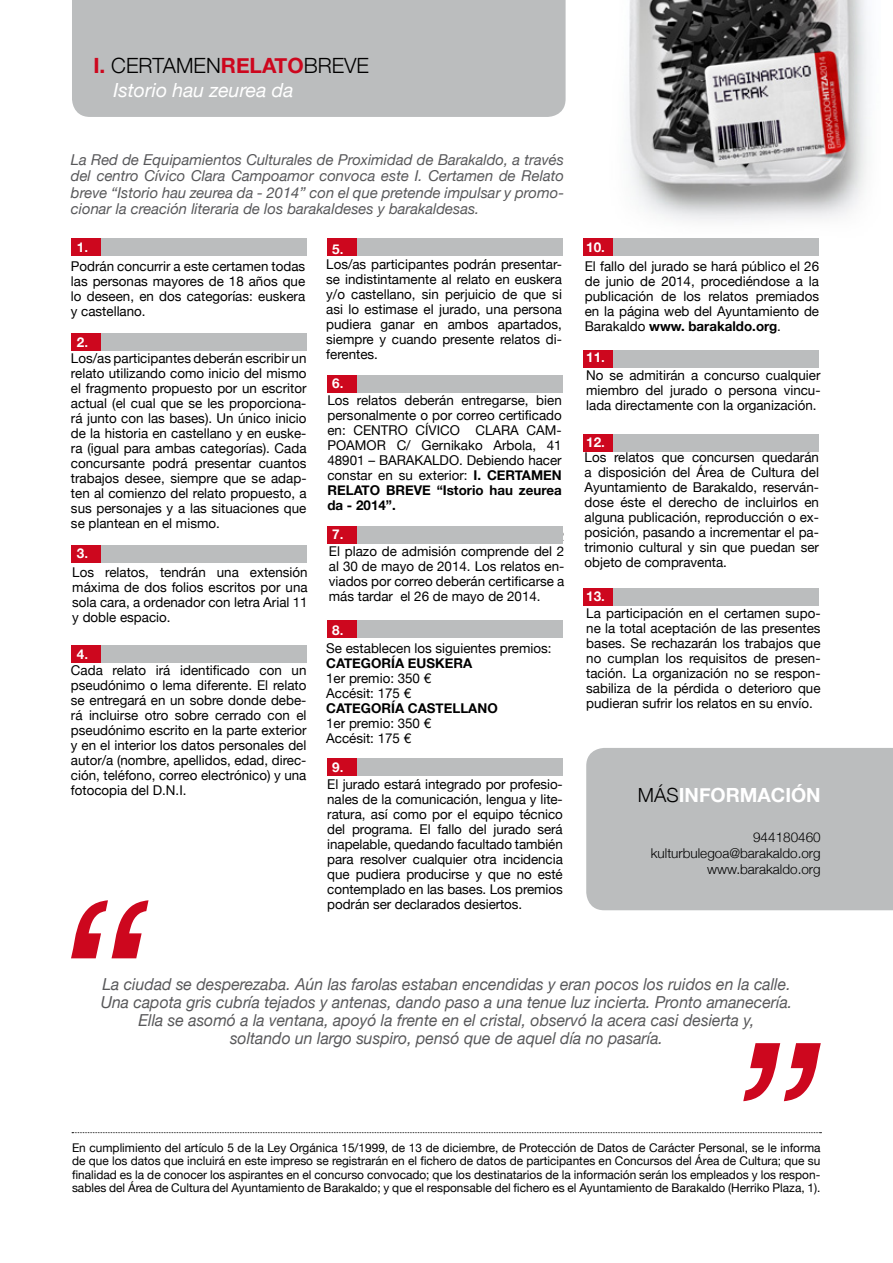
<style>
.page{position:relative;width:893px;height:1263px;background:#fff}
.page>*{position:absolute;margin:0;border:0;box-sizing:border-box;transform-origin:0 0}
.t1{font:300 21px "Helvetica Neue";color:#000}
.t2{font:italic 19.5px "Helvetica Neue";color:#fff}
.t3{font:700 19.5px "Helvetica Neue";color:#fff}
.t4{font:italic 16.5px/18px "Helvetica Neue";color:#58585a;text-align:center;scale:.96 1}
.t5{font:italic 15px/16.5px "Helvetica Neue";color:#58585a;text-align:justify}
.t6{font:13.5px/15px "Helvetica Neue";color:#000;text-align:justify}
.t7{font:300 13.5px/16.2px "Helvetica Neue";color:#000;text-align:right}
.t8{font:700 13.5px "Helvetica Neue";color:#000}
.t9{font:700 13.5px "Helvetica Neue";color:#fff}
.t10{font:12px/13.5px "Helvetica Neue";color:#000;text-align:justify}
.s1{font-weight:700;color:#cd071e}
.s2{font-weight:500}
.s3{font-weight:700}
.s4{font-weight:300;color:#000}
</style>
<div class="page">
<div style="left:72px;top:0;width:494px;height:117px;background:#bbbdbe"></div>
<img style="left:587px;top:0;width:280px;height:239px">
<svg style="left:72px;top:1132px;width:749px;height:1px"></svg>
<svg style="left:71px;top:900px;width:78px;height:58px"></svg>
<div style="left:586px;top:748px;width:307px;height:162px;background:#bbbdbe"></div>
<div style="left:101px;top:239px;width:205px;height:17px;background:#bbbdbe"></div>
<div style="left:71px;top:239px;width:30px;height:17px;background:#cd071e"></div>
<div style="left:101px;top:333px;width:205px;height:17px;background:#bbbdbe"></div>
<div style="left:71px;top:333px;width:30px;height:17px;background:#cd071e"></div>
<div style="left:101px;top:545px;width:205px;height:17px;background:#bbbdbe"></div>
<div style="left:71px;top:545px;width:30px;height:17px;background:#cd071e"></div>
<div style="left:101px;top:645px;width:205px;height:17px;background:#bbbdbe"></div>
<div style="left:71px;top:645px;width:30px;height:17px;background:#cd071e"></div>
<div style="left:357px;top:239px;width:206px;height:17px;background:#bbbdbe"></div>
<div style="left:327px;top:239px;width:30px;height:17px;background:#cd071e"></div>
<div style="left:357px;top:375px;width:206px;height:17px;background:#bbbdbe"></div>
<div style="left:327px;top:375px;width:30px;height:17px;background:#cd071e"></div>
<div style="left:357px;top:526px;width:206px;height:17px;background:#bbbdbe"></div>
<div style="left:327px;top:526px;width:30px;height:17px;background:#cd071e"></div>
<div style="left:357px;top:621px;width:206px;height:17px;background:#bbbdbe"></div>
<div style="left:327px;top:621px;width:30px;height:17px;background:#cd071e"></div>
<div style="left:357px;top:759px;width:206px;height:17px;background:#bbbdbe"></div>
<div style="left:327px;top:759px;width:30px;height:17px;background:#cd071e"></div>
<div style="left:613px;top:239px;width:206px;height:17px;background:#bbbdbe"></div>
<div style="left:583px;top:239px;width:30px;height:17px;background:#cd071e"></div>
<div style="left:613px;top:350px;width:206px;height:17px;background:#bbbdbe"></div>
<div style="left:583px;top:350px;width:30px;height:17px;background:#cd071e"></div>
<div style="left:613px;top:434px;width:206px;height:17px;background:#bbbdbe"></div>
<div style="left:583px;top:434px;width:30px;height:17px;background:#cd071e"></div>
<div style="left:613px;top:588px;width:206px;height:17px;background:#bbbdbe"></div>
<div style="left:583px;top:588px;width:30px;height:17px;background:#cd071e"></div>
<svg style="left:743px;top:1043px;width:78px;height:58px"></svg>
<h1 class="t1" style="left:93px;top:53px;width:277px"><span class="s1">I.</span> CERTAMEN<span class="s1">RELATO</span>BREVE</h1>
<h2 class="t2" style="left:113px;top:78px;width:182px">Istorio hau zeurea da</h2>
<p class="t5" style="left:71px;top:151px;width:495px">La Red de Equipamientos Culturales de Proximidad de Barakaldo, a través del centro Cívico Clara Campoamor convoca este I. Certamen de Relato breve “Istorio hau zeurea da - 2014” con el que pretende impulsar y promo&shy;cionar la creación literaria de los barakaldeses y barakaldesas.</p>
<p class="t9" style="left:77px;top:239px;width:13px">1<span class="s2">.</span></p>
<p class="t6" style="left:71px;top:258px;width:236px">Podrán concurrir a este certamen todas las personas mayores de 18 años que lo deseen, en dos categorías: euskera y castellano.</p>
<p class="t6" style="left:71px;top:351px;width:237px">Los/as participantes deberán escribir un relato utilizando como inicio del mismo el fragmento propuesto por un escritor actual (el cual que se les proporciona&shy;rá junto con las bases). Un único inicio de la historia en castellano y en euske&shy;ra (igual para ambas categorías). Cada concursante podrá presentar cuantos trabajos desee, siempre que se adap&shy;ten al comienzo del relato propuesto, a sus personajes y a las situaciones que se plantean en el mismo.</p>
<p class="t6" style="left:72px;top:564px;width:237px">Los relatos, tendrán una extensión máxima de dos folios escritos por una sola cara, a ordenador con letra Arial 11 y doble espacio.</p>
<p class="t9" style="left:77px;top:334px;width:13px">2<span class="s2">.</span></p>
<p class="t9" style="left:77px;top:545px;width:13px">3<span class="s2">.</span></p>
<p class="t9" style="left:77px;top:646px;width:13px">4<span class="s2">.</span></p>
<p class="t6" style="left:71px;top:662px;width:237px">Cada relato irá identificado con un pseudónimo o lema diferente. El relato se entregará en un sobre donde debe&shy;rá incluirse otro sobre cerrado con el pseudónimo escrito en la parte exterior y en el interior los datos personales del autor/a (nombre, apellidos, edad, direc&shy;ción, teléfono, correo electrónico) y una fotocopia del D.N.I.</p>
<p class="t9" style="left:332px;top:240px;width:13px">5<span class="s2">.</span></p>
<p class="t6" style="left:326px;top:256px;width:237px">Los/as participantes podrán presentar&shy;se indistintamente al relato en euskera y/o castellano, sin perjuicio de que si asi lo estimase el jurado, una persona pudiera ganar en ambos apartados, siempre y cuando presente relatos di&shy;ferentes.</p>
<p class="t6" style="left:327px;top:392px;width:236px">Los relatos deberán entregarse, bien personalmente o por correo certificado en: CENTRO CÍVICO CLARA CAM-POAMOR C/ Gernikako Arbola, 41<br>48901 – BARAKALDO. Debiendo hacer constar en su exterior: <span class="s3">I. CERTAMEN RELATO BREVE “Istorio hau zeurea da - 2014”.</span></p>
<p class="t6" style="left:329px;top:543px;width:237px">El plazo de admisión comprende del 2 al 30 de mayo de 2014. Los relatos en&shy;viados por correo deberán certificarse a más tardar el 26 de mayo de 2014.</p>
<p class="t6" style="left:326px;top:640px;width:227px">Se establecen los siguientes premios:</p>
<p class="t8" style="left:326px;top:655px;width:148px">CATEGORÍA EUSKERA</p>
<p class="t6" style="left:326px;top:670px;width:106px">1er premio: 350 €<br>Accésit: 175 €</p>
<p class="t8" style="left:326px;top:700px;width:173px">CATEGORÍA CASTELLANO</p>
<p class="t6" style="left:326px;top:715px;width:106px">1er premio: 350 €<br>Accésit: 175 €</p>
<p class="t6" style="left:327px;top:777px;width:237px">El jurado estará integrado por profesio&shy;nales de la comunicación, lengua y lite&shy;ratura, así como por el equipo técnico del programa. El fallo del jurado será inapelable, quedando facultado también para resolver cualquier otra incidencia que pudiera producirse y que no esté contemplado en las bases. Los premios podrán ser declarados desiertos.</p>
<p class="t9" style="left:332px;top:375px;width:13px">6<span class="s2">.</span></p>
<p class="t9" style="left:332px;top:526px;width:13px">7<span class="s2">.</span></p>
<p class="t9" style="left:332px;top:621px;width:13px">8<span class="s2">.</span></p>
<p class="t9" style="left:332px;top:759px;width:13px">9<span class="s2">.</span></p>
<p class="t9" style="left:586px;top:239px;width:20px">10<span class="s2">.</span></p>
<p class="t6" style="left:585px;top:258px;width:236px">El fallo del jurado se hará público el 26 de junio de 2014, procediéndose a la publicación de los relatos premiados en la página web del Ayuntamiento de Barakaldo <span class="s3">www. barakaldo.org</span>.</p>
<p class="t6" style="left:586px;top:368px;width:236px">No se admitirán a concurso cualquier miembro del jurado o persona vincu&shy;lada directamente con la organización.</p>
<p class="t6" style="left:585px;top:449px;width:236px">Los relatos que concursen quedarán a disposición del Área de Cultura del Ayuntamiento de Barakaldo, reserván&shy;dose éste el derecho de incluirlos en alguna publicación, reproducción o ex&shy;posición, pasando a incrementar el pa&shy;trimonio cultural y sin que puedan ser objeto de compraventa.</p>
<p class="t6" style="left:586px;top:605px;width:236px">La participación en el certamen supo&shy;ne la total aceptación de las presentes bases. Se rechazarán los trabajos que no cumplan los requisitos de presen&shy;tación. La organización no se respon&shy;sabiliza de la pérdida o deterioro que pudieran sufrir los relatos en su envío.</p>
<p class="t9" style="left:586px;top:349px;width:20px">11<span class="s2">.</span></p>
<p class="t9" style="left:586px;top:434px;width:20px">12<span class="s2">.</span></p>
<p class="t9" style="left:586px;top:588px;width:20px">13<span class="s2">.</span></p>
<h2 class="t3" style="left:638px;top:783px;width:184px"><span class="s4">MÁS</span>INFORMACIÓN</h2>
<p class="t7" style="left:651px;top:828px;width:171px">944180460 kulturbulegoa@barakaldo.org www.barakaldo.org</p>
<p class="t4" style="left:101px;top:975px;width:722px">La ciudad se desperezaba. Aún las farolas estaban encendidas y eran pocos los ruidos en la calle.<br>Una capota gris cubría tejados y antenas, dando paso a una tenue luz incierta. Pronto amanecería.<br>Ella se asomó a la ventana, apoyó la frente en el cristal, observó la acera casi desierta y,<br>soltando un largo suspiro, pensó que de aquel día no pasaría.</p>
<p class="t10" style="left:72px;top:1140px;width:750px">En cumplimiento del artículo 5 de la Ley Orgánica 15/1999, de 13 de diciembre, de Protección de Datos de Carácter Personal, se le informa de que los datos que incluirá en este impreso se registrarán en el fichero de datos de participantes en Concursos del Área de Cultura; que su finalidad es la de conocer los aspirantes en el concurso convocado; que los destinatarios de la información serán los empleados y los respon&shy;sables del Área de Cultura del Ayuntamiento de Barakaldo; y que el responsable del fichero es el Ayuntamiento de Barakaldo (Herriko Plaza, 1).</p>
</div>
